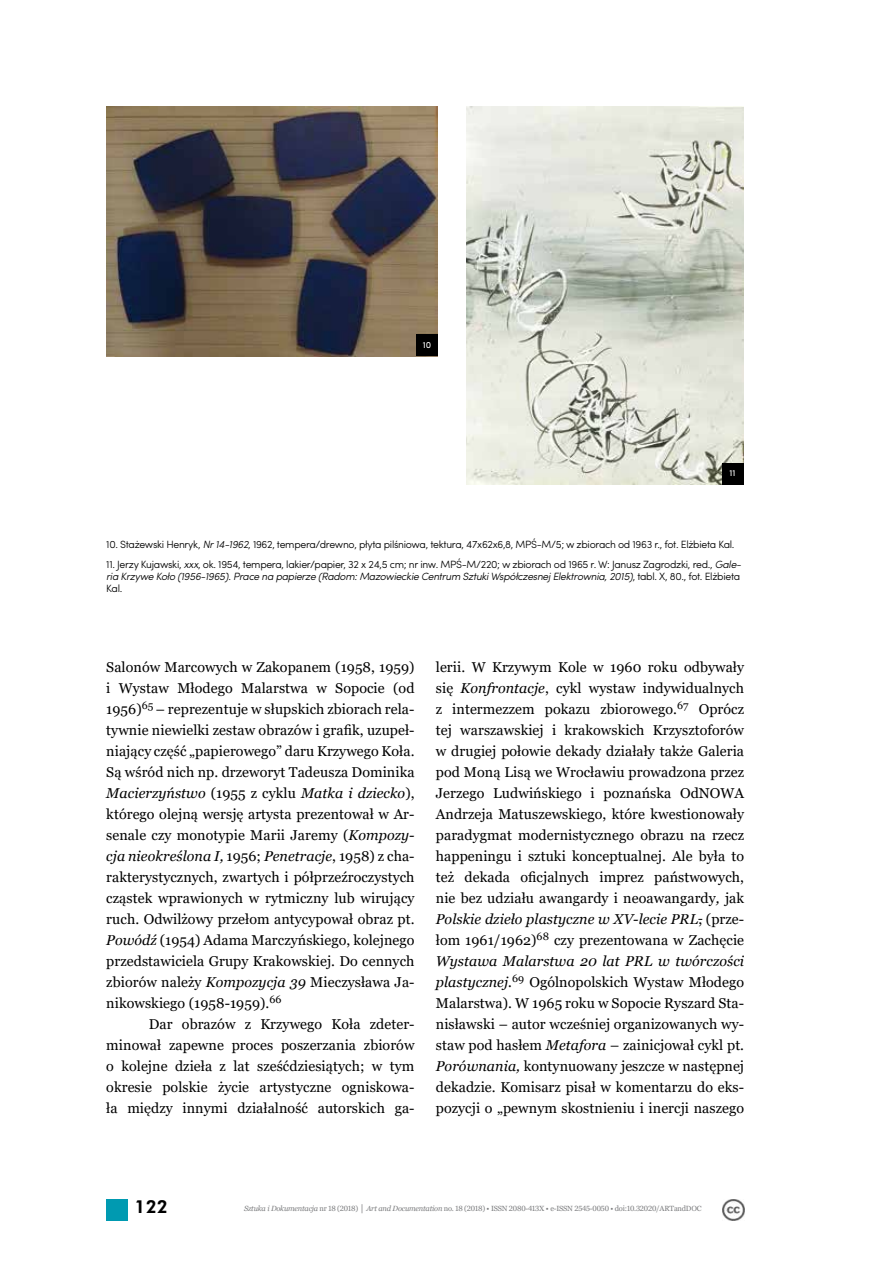
<style>
.page{position:relative;width:893px;height:1263px;background:#fff}
.page>*{position:absolute;margin:0;border:0;box-sizing:border-box;transform-origin:0 0}
.t1{font:800 18px "Futura BT";color:#000}
.t2{font:14.25px/21px "Georgia";letter-spacing:.005em;color:#000;text-align:justify}
.t3{font:300 10.5px/12px "Sofia Pro";letter-spacing:-.03em;color:#000;text-align:justify}
.t4{font:9px "Sofia Pro";color:#fff}
.t5{font:7.5px "Georgia";letter-spacing:-.025em;color:#7b7c7e}
.s1{font-style:italic}
</style>
<div class="page">
<img style="left:723px;top:1199px;width:21px;height:21px">
<div style="left:106px;top:1199px;width:22px;height:21px;background:#009ab1"></div>
<img style="left:106px;top:106px;width:331px;height:251px">
<img style="left:467px;top:106px;width:276px;height:378px">
<div style="left:416px;top:335px;width:21px;height:21px;background:#000"></div>
<div style="left:722px;top:463px;width:21px;height:21px;background:#000"></div>
<p class="t4" style="left:423px;top:338px;width:10px">10</p>
<p class="t4" style="left:730px;top:466px;width:8px">11</p>
<p class="t3" style="left:106px;top:538px;width:630px">10. Stażewski Henryk, <span class="s1">Nr 14-1962</span>, 1962, tempera/drewno, płyta pilśniowa, tektura, 47x62x6,8, MPŚ-M/5; w zbiorach od 1963 r., fot. Elżbieta Kal.</p>
<p class="t3" style="left:106px;top:558px;width:636px">11. Jerzy Kujawski, <span class="s1">xxx</span>, ok. 1954, tempera, lakier/papier, 32 x 24,5 cm; nr inw. MPŚ-M/220; w zbiorach od 1965 r. W: Janusz Zagrodzki, red., <span class="s1">Gale&shy;ria Krzywe Koło (1956-1965)</span>. <span class="s1">Prace na papierze (Radom: Mazowieckie Centrum Sztuki Współczesnej Elektrownia, 2015)</span>, tabl. X, 80., fot. Elżbieta Kal.</p>
<p class="t2" style="left:106px;top:657px;width:310px">Salonów Marcowych w Zakopanem (1958, 1959) i Wystaw Młodego Malarstwa w Sopocie (od 1956)<sup>65</sup> – reprezentuje w słupskich zbiorach rela&shy;tywnie niewielki zestaw obrazów i grafik, uzupeł&shy;niający część „papierowego” daru Krzywego Koła.<br>Są wśród nich np. drzeworyt Tadeusza Dominika <span class="s1">Macierzyństwo</span> (1955 z cyklu <span class="s1">Matka i dziecko</span>), którego olejną wersję artysta prezentował w Ar&shy;senale czy monotypie Marii Jaremy (<span class="s1">Kompozy&shy;cja nieokreślona I,</span> 1956; <span class="s1">Penetracje</span>, 1958) z cha&shy;rakterystycznych, zwartych i półprzeźroczystych cząstek wprawionych w rytmiczny lub wirujący ruch. Odwilżowy przełom antycypował obraz pt.<br><span class="s1">Powódź</span> (1954) Adama Marczyńskiego, kolejnego przedstawiciela Grupy Krakowskiej. Do cennych zbiorów należy <span class="s1">Kompozycja 39</span> Mieczysława Ja&shy;nikowskiego (1958-1959).<sup>66</sup></p>
<p class="t2" style="left:106px;top:1014px;width:310px;text-indent:43px">Dar obrazów z Krzywego Koła zdeter&shy;minował zapewne proces poszerzania zbiorów o kolejne dzieła z lat sześćdziesiątych; w tym okresie polskie życie artystyczne ogniskowa&shy;ła między innymi działalność autorskich ga-</p>
<p class="t2" style="left:436px;top:657px;width:310px">lerii. W Krzywym Kole w 1960 roku odbywały się <span class="s1">Konfrontacje</span>, cykl wystaw indywidualnych z intermezzem pokazu zbiorowego.<sup>67</sup> Oprócz tej warszawskiej i krakowskich Krzysztoforów w drugiej połowie dekady działały także Galeria pod Moną Lisą we Wrocławiu prowadzona przez Jerzego Ludwińskiego i poznańska OdNOWA Andrzeja Matuszewskiego, które kwestionowały paradygmat modernistycznego obrazu na rzecz happeningu i sztuki konceptualnej. Ale była to też dekada oficjalnych imprez państwowych, nie bez udziału awangardy i neoawangardy<span class="s1">,</span> jak <span class="s1">Polskie dzieło plastyczne w XV-lecie PRL</span>, (prze&shy;łom 1961/1962)<sup>68</sup> czy prezentowana w Zachęcie <span class="s1">Wystawa Malarstwa 20 lat PRL w twórczości plastycznej.</span><sup>69</sup> Ogólnopolskich Wystaw Młodego Malarstwa). W 1965 roku w Sopocie Ryszard Sta&shy;nisławski – autor wcześniej organizowanych wy&shy;staw pod hasłem <span class="s1">Metafora</span> – zainicjował cykl pt.<br><span class="s1">Porównania,</span> kontynuowany jeszcze w następnej dekadzie. Komisarz pisał w komentarzu do eks&shy;pozycji o „pewnym skostnieniu i inercji naszego</p>
<p class="t1" style="left:135px;top:1195px;width:35px">122</p>
<p class="t5" style="left:244px;top:1204px;width:459px"><span class="s1">Sztuka i Dokumentacja</span> nr 18 (2018) <span class="s1">│ Art and Documentation</span> no. 18 (2018) • ISSN 2080-413X • e-ISSN 2545-0050 • doi:10.32020/ARTandDOC</p>
</div>
